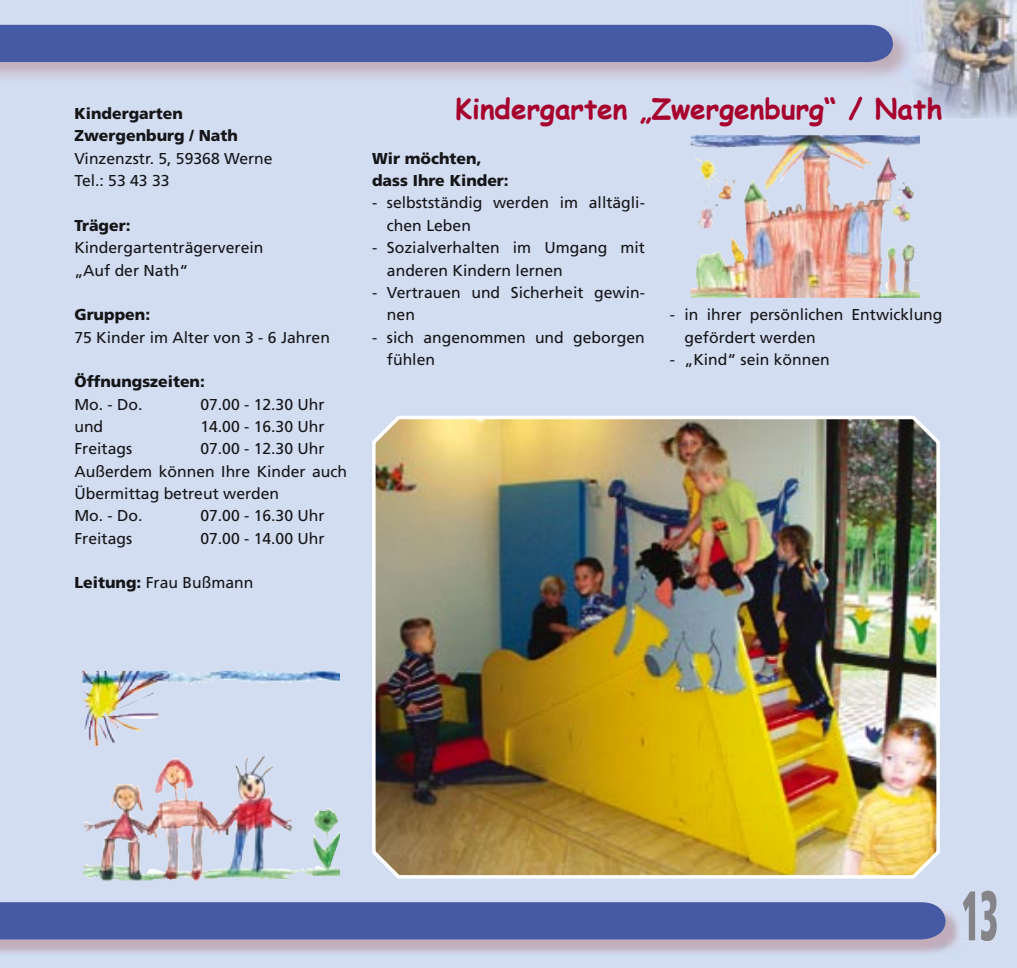
<style>
.page{position:relative;width:1017px;height:968px;background:#fff}
.page>*{position:absolute;margin:0;border:0;box-sizing:border-box;transform-origin:0 0}
.t1{font:700 28px "Comic Sans MS";color:#a7002d}
.t2{font:15.75px/22.4px "Frutiger";color:#151518}
.t3{font:900 15.75px/22.4px "Frutiger";color:#151518}
.s1{font-weight:900}
</style>
<div class="page">
<div style="left:0;top:0;width:1017px;height:967px;background:#d3ddf1"></div>
<img style="left:912px;top:0;width:105px;height:119px">
<svg style="left:963px;top:890px;width:34px;height:51px;background:#acb1bd"></svg>
<svg style="left:0;top:902px;width:945px;height:54px;background:#6e78b0"></svg>
<div style="left:0;top:25px;width:893px;height:37px;background:#4659a4"></div>
<img style="left:691px;top:135px;width:228px;height:76px">
<img style="left:372px;top:415px;width:568px;height:463px">
<img style="left:82px;top:670px;width:258px;height:201px">
<p class="t3" style="left:74px;top:102px;width:110px">Kindergarten</p>
<h1 class="t1" style="left:455px;top:88px;width:489px">Kindergarten „Zwergenburg“ / Nath</h1>
<p class="t3" style="left:74px;top:124px;width:165px">Zwergenburg / Nath</p>
<p class="t2" style="left:74px;top:147px;width:200px">Vinzenzstr. 5, 59368 Werne<br>Tel.: 53 43 33</p>
<p class="t3" style="left:74px;top:214px;width:58px">Träger:</p>
<p class="t2" style="left:74px;top:236px;width:191px">Kindergartenträgerverein „Auf der Nath“</p>
<p class="t3" style="left:74px;top:303px;width:77px">Gruppen:</p>
<p class="t2" style="left:74px;top:325px;width:257px">75 Kinder im Alter von 3 - 6 Jahren</p>
<p class="t3" style="left:74px;top:370px;width:132px">Öffnungszeiten:</p>
<p class="t2" style="left:74px;top:392px;width:70px">Mo. - Do.</p>
<p class="t2" style="left:200px;top:392px;width:126px">07.00 - 12.30 Uhr</p>
<p class="t2" style="left:74px;top:415px;width:30px">und</p>
<p class="t2" style="left:200px;top:415px;width:126px">14.00 - 16.30 Uhr</p>
<p class="t2" style="left:74px;top:437px;width:59px">Freitags</p>
<p class="t3" style="left:372px;top:147px;width:138px">Wir möchten, dass Ihre Kin der:</p>
<p class="t2" style="left:387px;top:192px;width:259px;text-indent:-15px">- selbstständig werden im alltägli&shy;chen Leben</p>
<p class="t2" style="left:387px;top:236px;width:259px;text-indent:-15px">- Sozialverhalten im Umgang mit anderen Kindern lernen</p>
<p class="t2" style="left:387px;top:281px;width:259px;text-indent:-15px">- Vertrauen und Sicherheit gewin&shy;nen</p>
<p class="t2" style="left:387px;top:325px;width:259px;text-indent:-15px">- sich angenommen und geborgen fühlen</p>
<p class="t2" style="left:685px;top:303px;width:259px;text-indent:-15px">- in ihrer persönlichen Entwicklung gefördert werden</p>
<p class="t2" style="left:670px;top:348px;width:162px">- „Kind“ sein können</p>
<p class="t2" style="left:74px;top:437px;width:274px;text-indent:126px">07.00 - 12.30 Uhr<br>Außerdem kön nen Ihre Kinder auch<br>Übermittag betreut wer den<br>Mo. - Do.</p>
<p class="t2" style="left:200px;top:504px;width:126px">07.00 - 16.30 Uhr</p>
<p class="t2" style="left:74px;top:526px;width:59px">Freitags</p>
<p class="t2" style="left:200px;top:526px;width:126px">07.00 - 14.00 Uhr</p>
<p class="t2" style="left:74px;top:571px;width:180px"><span class="s1">Leitung:</span> Frau Bußmann</p>
</div>
